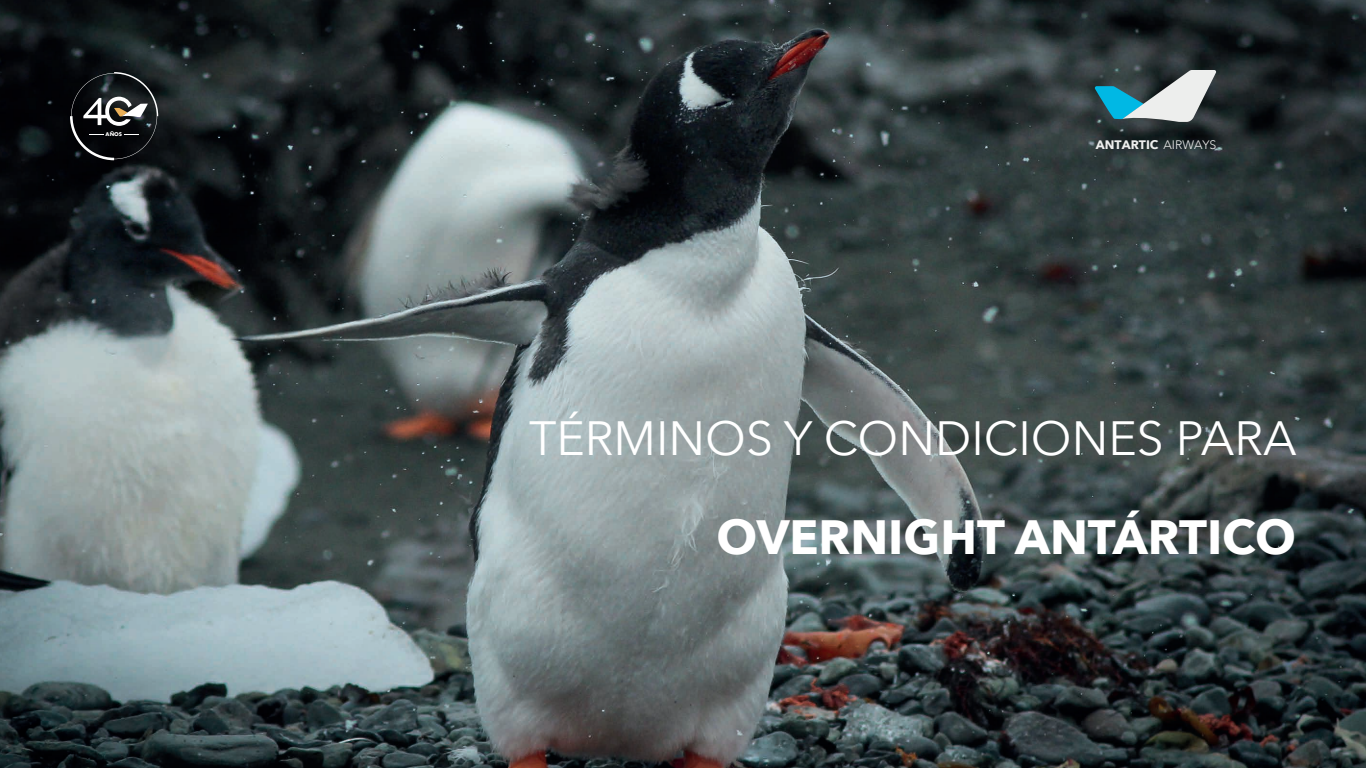
<style>
.page{position:relative;width:1366px;height:768px;background:#fff}
.page>*{position:absolute;margin:0;border:0;box-sizing:border-box;transform-origin:0 0}
.t1{font:48px "Avenir Next";color:#fff}
.t2{font:700 48px "Avenir Next";color:#fff}
.t3{font:700 12.3px "Avenir Next";color:#edeeed}
.t4{font:700 5px "Futura";color:#fff}
.s1{font-family:"Avenir";font-weight:300}
</style>
<div class="page">
<img style="left:0;top:0;width:1366px;height:768px">
<svg style="left:70px;top:72px;width:88px;height:88px;background:#2c2e30"></svg>
<svg style="left:1095px;top:70px;width:122px;height:52px;background:#708f95"></svg>
<p class="t4" style="left:105px;top:131px;width:18px">AÑOS</p>
<p class="t3" style="left:1096px;top:134px;width:122px">ANTARTIC <span class="s1">AIRWAYS</span></p>
<p class="t1" style="left:529px;top:398px;width:769px">TÉRMINOS Y CONDICIONES PARA</p>
<p class="t2" style="left:716px;top:496px;width:581px">OVERNIGHT ANTÁRTICO</p>
</div>
